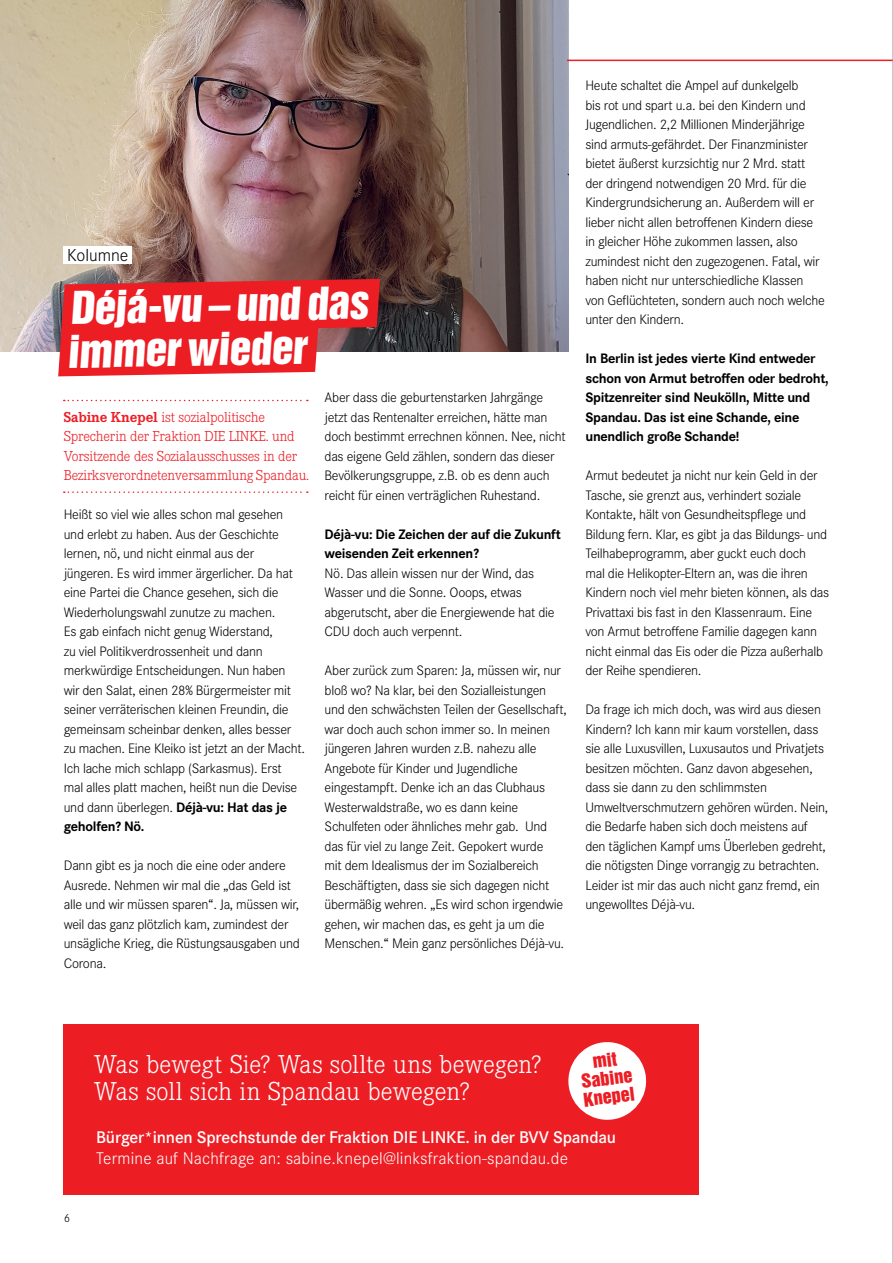
<style>
.page{position:relative;width:893px;height:1263px;background:#fff}
.page>*{position:absolute;margin:0;border:0;box-sizing:border-box;transform-origin:0 0}
.t1{font:41.4px/43.8px "Helvetica Inserat";color:#fff;scale:1.05 1}
.t2{font:300 26.85px/27.3px "Corporate E Pro";color:#fff}
.t3{font:300 18px "Corporate S";color:#000}
.t4{font:300 17.55px "Corporate S";letter-spacing:.01em;color:#fff}
.t5{font:600 17.55px "Corporate S";letter-spacing:-.01em;color:#fff}
.t6{font:17.55px/18.5px "Helvetica Inserat";color:#ed1d24;text-align:center;scale:1.05 1}
.t7{font:300 15px/19.5px "Corporate E Pro";letter-spacing:-.01em;color:#ed1d24}
.t8{font:300 14.25px/19.5px "Corporate S";letter-spacing:-.02em;color:#000}
.t9{font:700 14.25px/19.5px "Corporate S";letter-spacing:-.02em;color:#000}
.t10{font:300 12px "Corporate S";color:#000}
.s1{font-weight:700}
</style>
<div class="page">
<img style="left:0;top:0;width:568px;height:351px">
<svg style="left:58px;top:279px;width:322px;height:97px;background:#e23138"></svg>
<svg style="left:64px;top:400px;width:244px;height:1px"></svg>
<svg style="left:64px;top:491px;width:244px;height:2px"></svg>
<div style="left:64px;top:1024px;width:635px;height:171px;background:#ed1d24"></div>
<svg style="left:568px;top:1042px;width:79px;height:78px"></svg>
<div style="left:64px;top:246px;width:68px;height:18px;background:#fff"></div>
<hr style="left:567px;top:60px;width:326px;height:1px;background:#ed1d24">
<hr style="left:892px;top:0;width:1px;height:1263px;background:#939598">
<p class="t3" style="left:67px;top:243px;width:63px">Kolumne</p>
<h1 class="t1" style="left:66px;top:287px;width:289px;rotate:-1deg">Déjá-vu – und das immer wieder</h1>
<p class="t7" style="left:64px;top:407px;width:247px"><span class="s1">Sabine Knepel</span> ist sozialpolitische Sprecherin der Fraktion DIE LINKE. und Vorsitzende des Sozialausschusses in der Bezirksverordnetenversammlung Spandau.</p>
<p class="t8" style="left:64px;top:504px;width:243px">Heißt so viel wie alles schon mal gesehen und erlebt zu haben. Aus der Geschichte lernen, nö, und nicht einmal aus der jüngeren. Es wird immer ärgerlicher. Da hat eine Partei die Chance gesehen, sich die Wiederholungswahl zunutze zu machen.<br>Es gab einfach nicht genug Widerstand,<br>zu viel Politikverdrossenheit und dann merkwürdige Entscheidungen. Nun haben<br>wir den Salat, einen 28% Bürgermeister mit seiner verräterischen kleinen Freundin, die gemeinsam scheinbar denken, alles besser zu machen. Eine Kleiko ist jetzt an der Macht.<br>Ich lache mich schlapp (Sarkasmus). Erst<br>mal alles platt machen, heißt nun die Devise und dann überlegen. <span class="s1">Déjà-vu: Hat das je geholfen? Nö.</span></p>
<p class="t8" style="left:64px;top:855px;width:238px">Dann gibt es ja noch die eine oder andere Ausrede. Nehmen wir mal die „das Geld ist alle und wir müssen sparen“. Ja, müssen wir, weil das ganz plötzlich kam, zumindest der unsägliche Krieg, die Rüstungsausgaben und Corona.</p>
<p class="t8" style="left:325px;top:387px;width:243px">Aber dass die geburtenstarken Jahrgänge jetzt das Rentenalter erreichen, hätte man doch bestimmt errechnen können. Nee, nicht das eigene Geld zählen, sondern das dieser Bevölkerungsgruppe, z.B. ob es denn auch reicht für einen verträglichen Ruhestand.</p>
<p class="t9" style="left:325px;top:525px;width:238px">Déjà-vu: Die Zeichen der auf die Zukunft weisenden Zeit erkennen?</p>
<p class="t8" style="left:325px;top:563px;width:231px">Nö. Das allein wissen nur der Wind, das Wasser und die Sonne. Ooops, etwas abgerutscht, aber die Energiewende hat die CDU doch auch verpennt.</p>
<p class="t8" style="left:325px;top:660px;width:244px">Aber zurück zum Sparen: Ja, müssen wir, nur bloß wo? Na klar, bei den Sozialleistungen und den schwächsten Teilen der Gesellschaft, war doch auch schon immer so. In meinen jüngeren Jahren wurden z.B. nahezu alle Angebote für Kinder und Jugendliche eingestampft. Denke ich an das Clubhaus Westerwaldstraße, wo es dann keine Schulfeten oder ähnliches mehr gab. Und das für viel zu lange Zeit. Gepokert wurde<br>mit dem Idealismus der im Sozialbereich Beschäftigten, dass sie sich dagegen nicht übermäßig wehren. „Es wird schon irgendwie gehen, wir machen das, es geht ja um die Menschen.“ Mein ganz persönliches Déjà-vu.</p>
<p class="t8" style="left:585px;top:75px;width:241px">Heute schaltet die Ampel auf dunkelgelb<br>bis rot und spart u.a. bei den Kindern und Jugendlichen. 2,2 Millionen Minderjährige sind armuts-gefährdet. Der Finanzminister bietet äußerst kurzsichtig nur 2 Mrd. statt der dringend notwendigen 20 Mrd. für die Kindergrundsicherung an. Außerdem will er lieber nicht allen betroffenen Kindern diese in gleicher Höhe zukommen lassen, also zumindest nicht den zugezogenen. Fatal, wir haben nicht nur unterschiedliche Klassen von Geflüchteten, sondern auch noch welche unter den Kindern.</p>
<p class="t9" style="left:585px;top:349px;width:245px">In Berlin ist jedes vierte Kind entweder schon von Armut betroffen oder bedroht, Spitzenreiter sind Neukölln, Mitte und Spandau. Das ist eine Schande, eine unendlich große Schande!</p>
<p class="t8" style="left:585px;top:465px;width:245px">Armut bedeutet ja nicht nur kein Geld in der Tasche, sie grenzt aus, verhindert soziale Kontakte, hält von Gesundheitspflege und Bildung fern. Klar, es gibt ja das Bildungs- und Teilhabeprogramm, aber guckt euch doch<br>mal die Helikopter-Eltern an, was die ihren Kindern noch viel mehr bieten können, als das Privattaxi bis fast in den Klassenraum. Eine von Armut betroffene Familie dagegen kann nicht einmal das Eis oder die Pizza außerhalb der Reihe spendieren.</p>
<p class="t8" style="left:585px;top:699px;width:244px">Da frage ich mich doch, was wird aus diesen Kindern? Ich kann mir kaum vorstellen, dass sie alle Luxusvillen, Luxusautos und Privatjets besitzen möchten. Ganz davon abgesehen, dass sie dann zu den schlimmsten Umweltverschmutzern gehören würden. Nein, die Bedarfe haben sich doch meistens auf den täglichen Kampf ums Überleben gedreht, die nötigsten Dinge vorrangig zu betrachten.<br>Leider ist mir das auch nicht ganz fremd, ein ungewolltes Déjà-vu.</p>
<p class="t10" style="left:64px;top:1210px;width:8px">6</p>
<p class="t6" style="left:578px;top:1054px;width:51px;rotate:-7deg">mit<br>Sabine<br>Knepel</p>
<h2 class="t2" style="left:94px;top:1049px;width:449px">Was bewegt Sie? Was sollte uns bewegen?<br>Was soll sich in Spandau bewegen?</h2>
<p class="t5" style="left:96px;top:1125px;width:522px">Bürger*innen Sprechstunde der Fraktion DIE LINKE. in der BVV Spandau</p>
<p class="t4" style="left:96px;top:1147px;width:473px">Termine auf Nachfrage an: sabine.knepel@linksfraktion-spandau.de</p>
</div>
